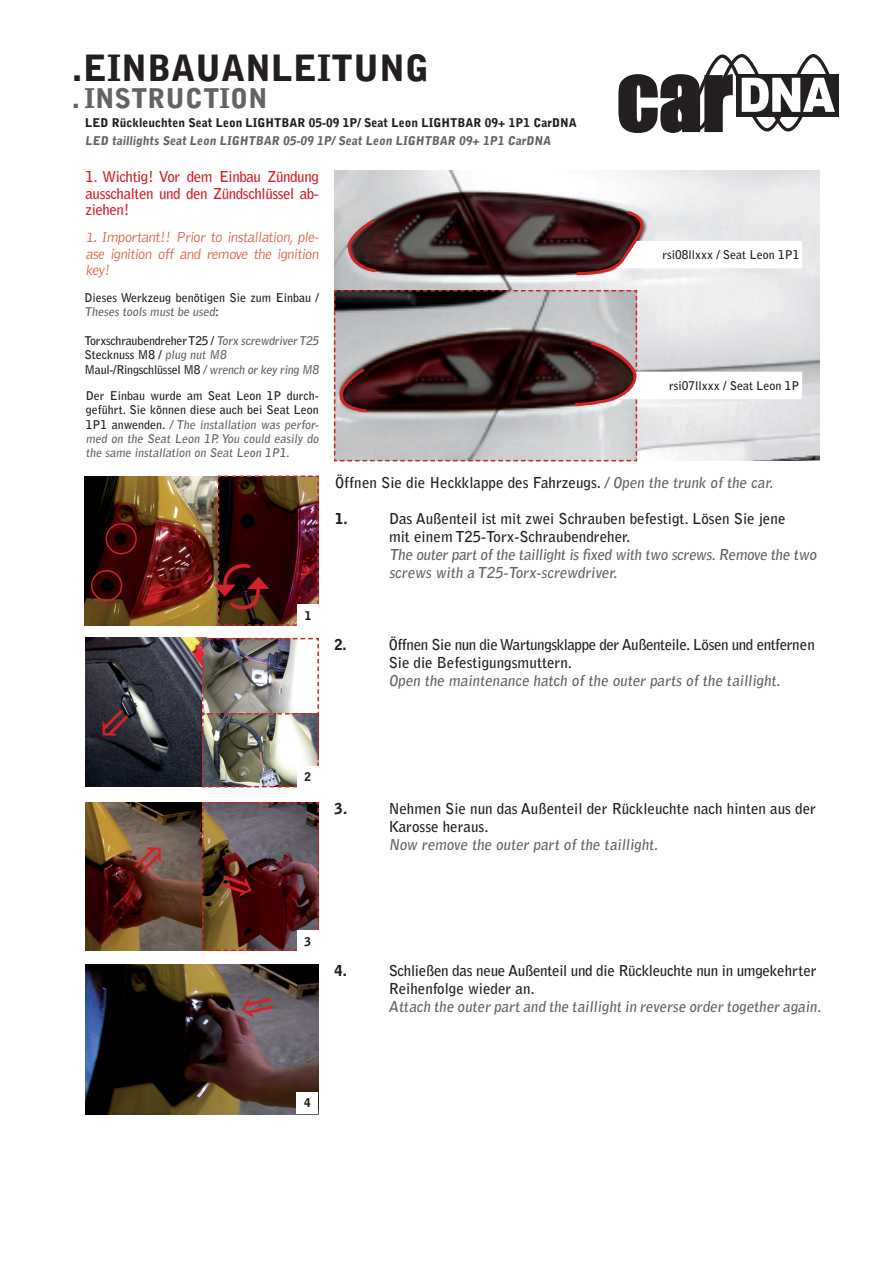
<style>
.page{position:relative;width:893px;height:1263px;background:#fff}
.page>*{position:absolute;margin:0;border:0;box-sizing:border-box;transform-origin:0 0}
.t1{font:45.6px "Meiryo";color:#d1232a}
.t2{font:900 36px "Bell Gothic";color:#231f20}
.t3{font:900 27px "Bell Gothic";color:#636366}
.t4{font:700 15px/18px "Bell Gothic";color:#636366}
.t5{font:700 15px/18px "Bell Gothic";color:#231f20}
.t6{font:700 15px/18px "Bell Gothic";letter-spacing:-.03em;color:#231f20}
.t7{font:700 15px/18px "Bell Gothic";letter-spacing:-.02em;color:#231f20}
.t8{font:300 15px/16.5px "Bell Gothic";color:#db634b;text-align:justify}
.t9{font:700 15px/16.5px "Bell Gothic";letter-spacing:-.03em;color:#d1232a;text-align:justify}
.t10{font:900 15px "Bell Gothic";color:#231f20}
.t11{font:700 12px/14.4px "Bell Gothic";color:#636366}
.t12{font:700 12px/14.4px "Bell Gothic";color:#231f20}
.t13{font:700 12px/14.4px "Bell Gothic";letter-spacing:-.02em;color:#231f20}
.t14{font:900 12px "Bell Gothic";color:#231f20}
.t15{font:900 12px "Bell Gothic";color:#636366}
.s1{color:#636366}
.s2{color:#231f20}
</style>
<div class="page">
<img style="left:85px;top:638px;width:116px;height:149px">
<img style="left:85px;top:476px;width:129px;height:149px">
<div style="left:91px;top:570px;width:31px;height:31px;border:2px solid #d1232a;border-radius:50%"></div>
<div style="left:106px;top:523px;width:31px;height:31px;border:2px solid #d1232a;border-radius:50%"></div>
<img style="left:201px;top:637px;width:118px;height:151px">
<div style="left:297px;top:766px;width:21px;height:21px;background:#fff"></div>
<img style="left:85px;top:802px;width:116px;height:149px">
<img style="left:85px;top:964px;width:233px;height:150px">
<div style="left:297px;top:1092px;width:21px;height:21px;background:#fff"></div>
<svg style="left:334px;top:54px;width:505px;height:407px"></svg>
<img style="left:214px;top:475px;width:105px;height:151px">
<img style="left:201px;top:802px;width:118px;height:149px">
<svg style="left:241px;top:988px;width:36px;height:36px"></svg>
<h2 class="t2" style="left:72px;top:47px;width:358px">.EINBAUANLEITUNG</h2>
<h3 class="t3" style="left:72px;top:83px;width:197px">. INSTRUCTION</h3>
<p class="t14" style="left:85px;top:115px;width:493px">LED Rückleuchten Seat Leon LIGHTBAR 05-09 1P/ Seat Leon LIGHTBAR 09+ 1P1 CarDNA</p>
<p class="t15" style="left:85px;top:133px;width:469px">LED taillights Seat Leon LIGHTBAR 05-09 1P/ Seat Leon LIGHTBAR 09+ 1P1 CarDNA</p>
<p class="t9" style="left:86px;top:169px;width:235px">1. Wichtig! Vor dem Einbau Zündung ausschalten und den Zündschlüssel ab&shy;ziehen!</p>
<p class="t8" style="left:86px;top:229px;width:237px">1. Important!! Prior to installation, ple&shy;ase ignition off and remove the ignition key!</p>
<p class="t12" style="left:85px;top:290px;width:236px">Dieses Werkzeug benötigen Sie zum Einbau /<br><span class="s1">Theses tools must be used</span>:</p>
<p class="t13" style="left:85px;top:333px;width:238px">Torxschraubendreher T25 / <span class="s1">Torx screwdriver T25<br></span>Stecknuss M8 / <span class="s1">plug nut M8<br></span>Maul-/Ringschlüssel M8 <span class="s1">/ wrench or key ring M8</span></p>
<p class="t11" style="left:86px;top:388px;width:236px"><span class="s2">Der Einbau wurde am Seat Leon 1P durch&shy;geführt. Sie können diese auch bei Seat Leon 1P1 anwenden.</span> / The installation was perfor&shy;med on the Seat Leon 1P.You could easily do the same installation on Seat Leon 1P1.</p>
<p class="t12" style="left:662px;top:248px;width:139px">rsi08llxxx / Seat Leon 1P1</p>
<p class="t12" style="left:669px;top:379px;width:132px">rsi07llxxx / Seat Leon 1P</p>
<h1 class="t1" style="left:97px;top:687px;width:36px">⇙</h1>
<h1 class="t1" style="left:166px;top:896px;width:36px;rotate:-180deg">⇙</h1>
<p class="t14" style="left:305px;top:608px;width:8px">1</p>
<p class="t5" style="left:335px;top:474px;width:442px">Öffnen Sie die Heckklappe des Fahrzeugs. <span class="s1">/ Open the trunk of the car.</span></p>
<p class="t10" style="left:335px;top:510px;width:14px">1.</p>
<p class="t5" style="left:389px;top:510px;width:398px">Das Außenteil ist mit zwei Schrauben befestigt. Lösen Sie jene mit einem T25-Torx-Schraubendreher.</p>
<p class="t4" style="left:389px;top:546px;width:431px">The outer part of the taillight is fixed with two screws.Remove the two screws with a T25-Torx-screwdriver.</p>
<p class="t10" style="left:335px;top:636px;width:14px">2.</p>
<p class="t6" style="left:389px;top:635px;width:428px">Öffnen Sie nun die Wartungsklappe der Außenteile. Lösen und entfernen<br>Sie die Befestigungsmuttern.</p>
<p class="t4" style="left:389px;top:671px;width:395px">Open the maintenance hatch of the outer parts of the taillight.</p>
<p class="t14" style="left:305px;top:770px;width:8px">2</p>
<p class="t10" style="left:335px;top:800px;width:14px">3.</p>
<p class="t5" style="left:389px;top:800px;width:429px">Nehmen Sie nun das Außenteil der Rückleuchte nach hinten aus der<br>Karosse heraus.</p>
<p class="t4" style="left:389px;top:836px;width:273px">Now remove the outer part of the taillight.</p>
<p class="t14" style="left:305px;top:934px;width:8px">3</p>
<p class="t10" style="left:335px;top:962px;width:14px">4.</p>
<p class="t7" style="left:389px;top:962px;width:430px">Schließen das neue Außenteil und die Rückleuchte nun in umgekehrter<br>Reihenfolge wieder an.</p>
<p class="t4" style="left:389px;top:998px;width:436px">Attach the outer part and the taillight in reverse order together again.</p>
<p class="t14" style="left:304px;top:1096px;width:8px">4</p>
</div>
